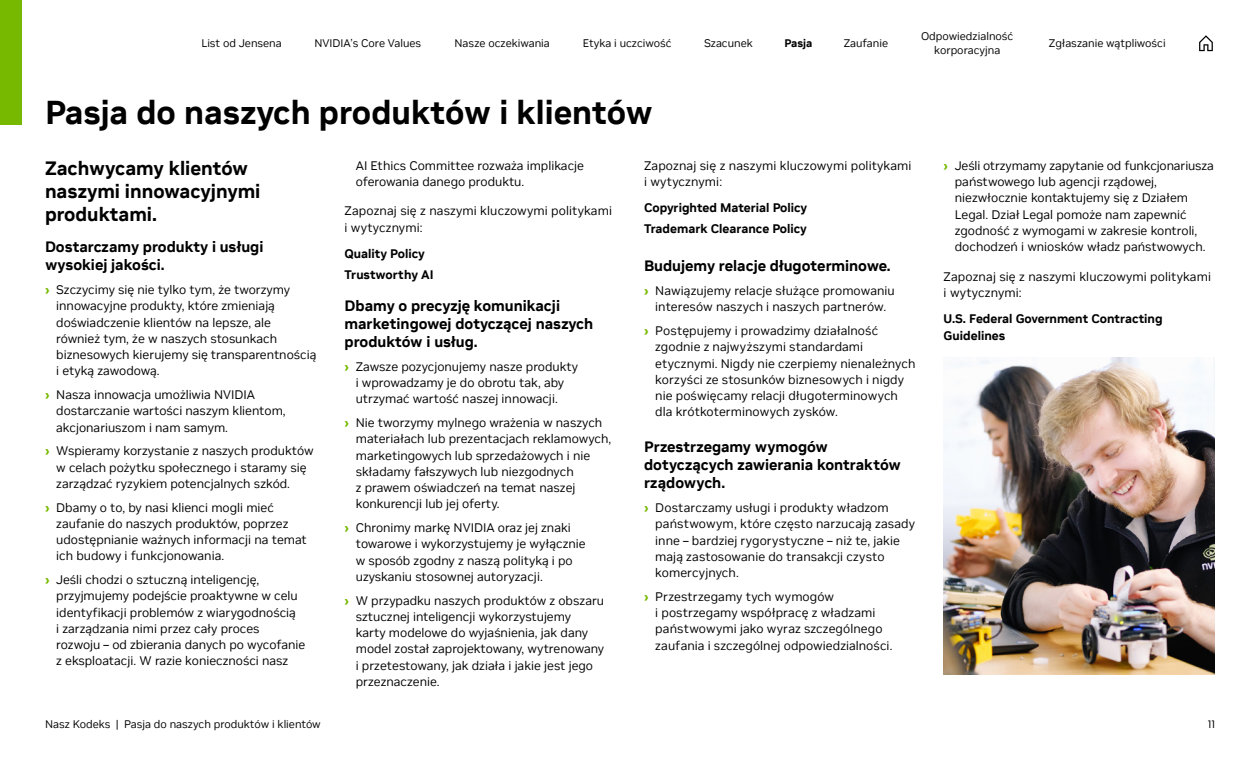
<style>
.page{position:relative;width:1260px;height:765px;background:#fff}
.page>*{position:absolute;margin:0;border:0;box-sizing:border-box;transform-origin:0 0}
.t1{font:700 33px "NVIDIA Sans";color:#000}
.t2{font:700 19.25px/23.1px "NVIDIA Sans";color:#000}
.t3{font:700 15px/18px "NVIDIA Sans";color:#000}
.t4{font:12.38px/16.2px "NVIDIA Sans";color:#000}
.t5{font:700 12.38px/21px "NVIDIA Sans";color:#000}
.t6{font:11px/13.8px "NVIDIA Sans";color:#000;text-align:center}
.t7{font:700 11px "NVIDIA Sans";color:#000}
.s1{font-weight:700;color:#76b900}
</style>
<div class="page">
<img style="left:944px;top:357px;width:271px;height:318px">
<svg style="left:1199px;top:35px;width:14px;height:16px"></svg>
<div style="left:0;top:0;width:22px;height:124px;background:#76b900"></div>
<p class="t6" style="left:201px;top:36px;width:82px">List od Jensena</p>
<p class="t6" style="left:314px;top:36px;width:108px">NVIDIA’s Core Values</p>
<p class="t6" style="left:455px;top:36px;width:97px">Nasze oczekiwania</p>
<p class="t6" style="left:583px;top:36px;width:90px">Etyka i uczciwość</p>
<p class="t6" style="left:704px;top:36px;width:50px">Szacunek</p>
<p class="t7" style="left:785px;top:37px;width:29px">Pasja</p>
<p class="t6" style="left:844px;top:36px;width:46px">Zaufanie</p>
<p class="t6" style="left:921px;top:30px;width:94px">Odpowiedzialność korporacyjna</p>
<p class="t6" style="left:1049px;top:36px;width:118px">Zgłaszanie wątpliwości</p>
<h1 class="t1" style="left:45px;top:93px;width:609px">Pasja do naszych produktów i klientów</h1>
<h2 class="t2" style="left:45px;top:157px;width:217px">Zachwycamy klientów naszymi innowacyjnymi produktami.</h2>
<p class="t3" style="left:45px;top:238px;width:220px">Dostarczamy produkty i usługi wysokiej jakości.</p>
<p class="t4" style="left:56px;top:282px;width:262px;text-indent:-11px"><span class="s1">›</span> Szczycimy się nie tylko tym, że tworzymy innowacyjne produkty, które zmieniają doświadczenie klientów na lepsze, ale również tym, że w naszych stosunkach biznesowych kierujemy się transparentnością i etyką zawodową.</p>
<p class="t4" style="left:56px;top:387px;width:231px;text-indent:-11px"><span class="s1">›</span> Nasza innowacja umożliwia NVIDIA dostarczanie wartości naszym klientom, akcjonariuszom i nam samym.</p>
<p class="t4" style="left:56px;top:443px;width:259px;text-indent:-11px"><span class="s1">›</span> Wspieramy korzystanie z naszych produktów w celach pożytku społecznego i staramy się zarządzać ryzykiem potencjalnych szkód.</p>
<p class="t4" style="left:56px;top:499px;width:252px;text-indent:-11px"><span class="s1">›</span> Dbamy o to, by nasi klienci mogli mieć zaufanie do naszych produktów, poprzez udostępnianie ważnych informacji na temat ich budowy i funkcjonowania.</p>
<p class="t4" style="left:56px;top:572px;width:251px;text-indent:-11px"><span class="s1">›</span> Jeśli chodzi o sztuczną inteligencję, przyjmujemy podejście proaktywne w celu identyfikacji problemów z wiarygodnością<br>i zarządzania nimi przez cały proces rozwoju – od zbierania danych po wycofanie z eksploatacji. W razie konieczności nasz</p>
<p class="t4" style="left:356px;top:158px;width:230px">AI Ethics Committee rozważa implikacje oferowania danego produktu.</p>
<p class="t4" style="left:345px;top:203px;width:269px">Zapoznaj się z naszymi kluczowymi politykami i wytycznymi:</p>
<p class="t5" style="left:345px;top:243px;width:91px">Quality Policy<br>Trustworthy AI</p>
<p class="t3" style="left:345px;top:297px;width:250px">Dbamy o precyzję komunikacji marketingowej dotyczącej naszych produktów i usług.</p>
<p class="t4" style="left:356px;top:359px;width:224px;text-indent:-11px"><span class="s1">›</span> Zawsze pozycjonujemy nasze produkty i wprowadzamy je do obrotu tak, aby utrzymać wartość naszej innowacji.</p>
<p class="t4" style="left:356px;top:415px;width:257px;text-indent:-11px"><span class="s1">›</span> Nie tworzymy mylnego wrażenia w naszych materiałach lub prezentacjach reklamowych, marketingowych lub sprzedażowych i nie składamy fałszywych lub niezgodnych<br>z prawem oświadczeń na temat naszej konkurencji lub jej oferty.</p>
<p class="t4" style="left:356px;top:520px;width:231px;text-indent:-11px"><span class="s1">›</span> Chronimy markę NVIDIA oraz jej znaki towarowe i wykorzystujemy je wyłącznie w sposób zgodny z naszą polityką i po uzyskaniu stosownej autoryzacji.</p>
<p class="t4" style="left:356px;top:592px;width:250px;text-indent:-11px"><span class="s1">›</span> W przypadku naszych produktów z obszaru sztucznej inteligencji wykorzystujemy<br>karty modelowe do wyjaśnienia, jak dany model został zaprojektowany, wytrenowany i przetestowany, jak działa i jakie jest jego przeznaczenie.</p>
<p class="t4" style="left:644px;top:158px;width:269px">Zapoznaj się z naszymi kluczowymi politykami i wytycznymi:</p>
<p class="t5" style="left:644px;top:197px;width:165px">Copyrighted Material Policy<br>Trademark Clearance Policy</p>
<p class="t3" style="left:644px;top:257px;width:248px">Budujemy relacje długoterminowe.</p>
<p class="t4" style="left:644px;top:283px;width:252px;text-align:center"><span class="s1">›</span> Nawiązujemy relacje służące promowaniu interesów naszych i naszych partnerów.</p>
<p class="t4" style="left:655px;top:323px;width:262px;text-indent:-11px"><span class="s1">›</span> Postępujemy i prowadzimy działalność zgodnie z najwyższymi standardami etycznymi. Nigdy nie czerpiemy nienależnych korzyści ze stosunków biznesowych i nigdy nie poświęcamy relacji długoterminowych dla krótkoterminowych zysków.</p>
<p class="t3" style="left:644px;top:438px;width:258px">Przestrzegamy wymogów dotyczących zawierania kontraktów rządowych.</p>
<p class="t4" style="left:655px;top:500px;width:261px;text-indent:-11px"><span class="s1">›</span> Dostarczamy usługi i produkty władzom państwowym, które często narzucają zasady inne – bardziej rygorystyczne – niż te, jakie mają zastosowanie do transakcji czysto komercyjnych.</p>
<p class="t4" style="left:655px;top:589px;width:239px;text-indent:-11px"><span class="s1">›</span> Przestrzegamy tych wymogów<br>i postrzegamy współpracę z władzami państwowymi jako wyraz szczególnego zaufania i szczególnej odpowiedzialności.</p>
<p class="t4" style="left:955px;top:158px;width:260px;text-indent:-11px"><span class="s1">›</span> Jeśli otrzymamy zapytanie od funkcjonariusza państwowego lub agencji rządowej, niezwłocznie kontaktujemy się z Działem Legal. Dział Legal pomoże nam zapewnić zgodność z wymogami w zakresie kontroli, dochodzeń i wniosków władz państwowych.</p>
<p class="t4" style="left:944px;top:269px;width:269px">Zapoznaj się z naszymi kluczowymi politykami i wytycznymi:</p>
<p class="t5" style="left:944px;top:311px;width:221px;line-height:16.2px">U.S. Federal Government Contracting<br>Guidelines</p>
<p class="t6" style="left:45px;top:717px;width:277px">Nasz Kodeks | Pasja do naszych produktów i klientów</p>
<p class="t6" style="left:1208px;top:717px;width:9px">11</p>
</div>
